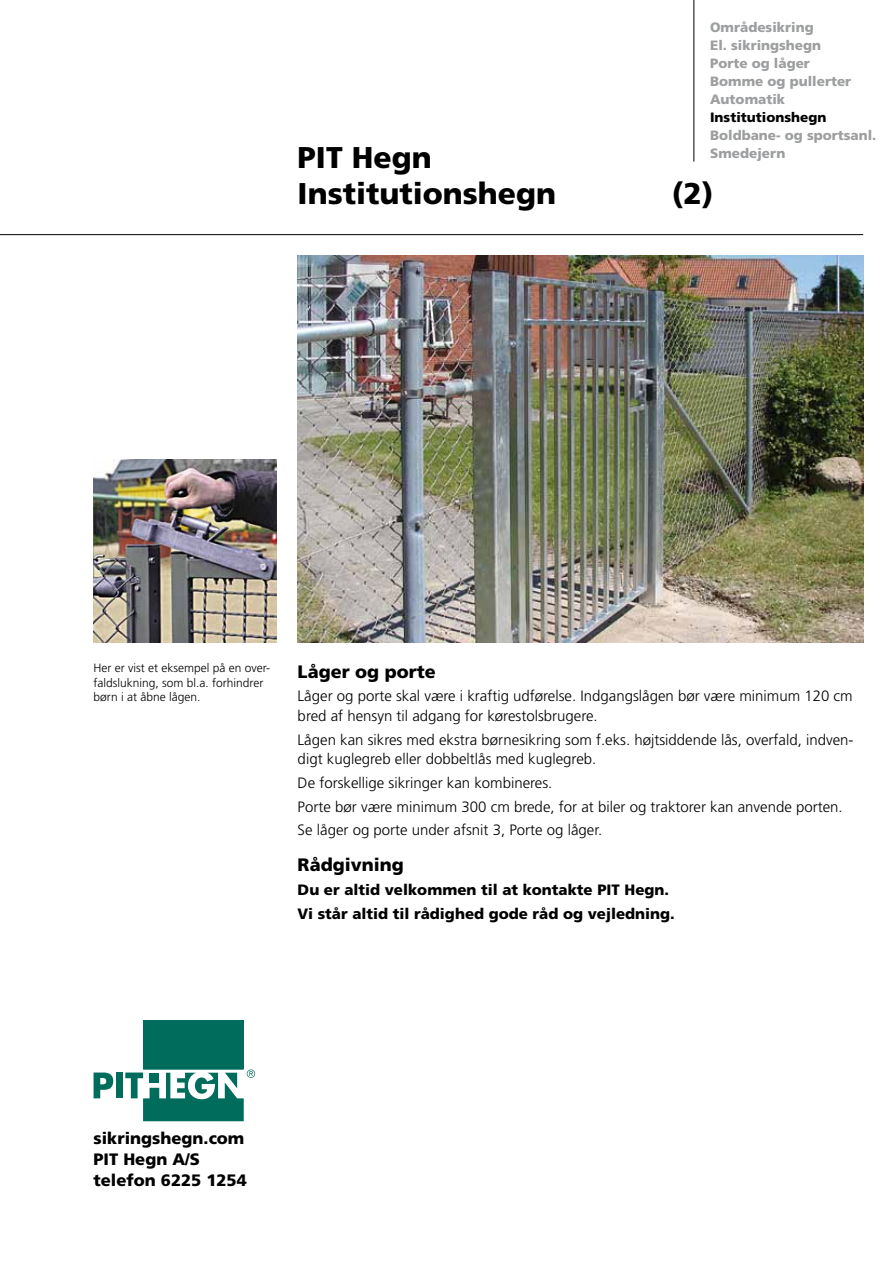
<style>
.page{position:relative;width:893px;height:1263px;background:#fff}
.page>*{position:absolute;margin:0;border:0;box-sizing:border-box;transform-origin:0 0}
.t1{font:900 30px/36px "Frutiger LT";color:#000}
.t2{font:900 18px "Frutiger";color:#000}
.t3{font:900 16.5px/21px "Frutiger";color:#000}
.t4{font:300 15px/19.5px "Frutiger";color:#000}
.t5{font:900 15px/23.7px "Frutiger";color:#000}
.t6{font:900 13.5px/18px "Frutiger";color:#9c9e9f}
.t7{font:300 12px/14.2px "Frutiger";color:#000}
.s1{color:#000}
</style>
<div class="page">
<hr style="left:0;top:234px;width:863px;height:1px;background:#000">
<hr style="left:693px;top:0;width:1px;height:162px;background:#000">
<img style="left:298px;top:255px;width:565px;height:387px">
<img style="left:94px;top:459px;width:182px;height:183px">
<svg style="left:94px;top:1072px;width:19px;height:26px"></svg>
<div style="left:116px;top:1072px;width:7px;height:26px;background:#006d5c"></div>
<div style="left:143px;top:1020px;width:101px;height:49px;background:#006d5c"></div>
<svg style="left:125px;top:1069px;width:130px;height:52px"></svg>
<p class="t1" style="left:298px;top:140px;width:260px">PIT Hegn<br>Institutionshegn</p>
<p class="t6" style="left:710px;top:18px;width:168px">Områdesikring<br>El. sikringshegn<br>Porte og låger<br>Bomme og pullerter<br>Automatik<br><span class="s1">Institutionshegn<br></span>Boldbane- og sportsanl.<br>Smedejern</p>
<p class="t1" style="left:672px;top:176px;width:43px">(2)</p>
<p class="t7" style="left:94px;top:661px;width:178px">Her er vist et eksempel på en over&shy;faldslukning, som bl.a. forhindrer børn i at åbne lågen.</p>
<p class="t2" style="left:298px;top:660px;width:140px">Låger og porte</p>
<p class="t4" style="left:298px;top:687px;width:557px">Låger og porte skal være i kraftig udførelse. Indgangslågen bør være minimum 120 cm bred af hensyn til adgang for kørestolsbrugere.</p>
<p class="t4" style="left:298px;top:730px;width:557px">Lågen kan sikres med ekstra børnesikring som f.eks. højtsiddende lås, overfald, indven&shy;digt kuglegreb eller dobbeltlås med kuglegreb.</p>
<p class="t4" style="left:298px;top:771px;width:547px;line-height:23.7px">De forskellige sikringer kan kombineres.<br>Porte bør være minimum 300 cm brede, for at biler og traktorer kan anvende porten.<br>Se låger og porte under afsnit 3, Porte og låger.</p>
<p class="t2" style="left:298px;top:854px;width:108px">Rådgivning</p>
<p class="t5" style="left:298px;top:878px;width:379px">Du er altid velkommen til at kontakte PIT Hegn.<br>Vi står altid til rådighed gode råd og vejledning.</p>
<p class="t3" style="left:94px;top:1128px;width:155px">sikringshegn.com<br>PIT Hegn A/S telefon 6225 1254</p>
</div>
